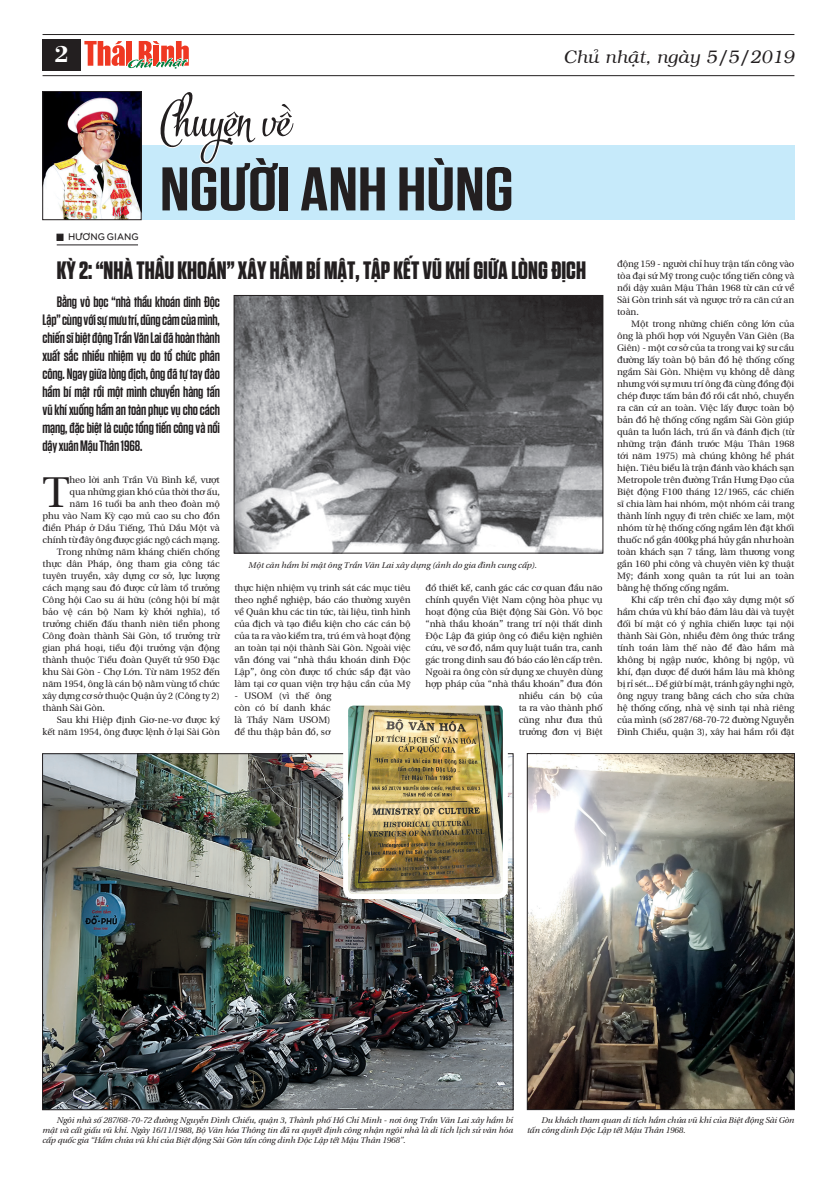
<style>
.page{position:relative;width:837px;height:1177px;background:#fff}
.page>*{position:absolute;margin:0;border:0;box-sizing:border-box;transform-origin:0 0}
.t1{font:600 61.5px "SVN Tungsten";color:#231f20;scale:1.25 1}
.t2{font:57.5px "SVN The Carpenter";color:#231f20}
.t3{font:44.2px "BHD utopia Long";color:#231f20}
.t4{font:700 25px "SVN Tungsten";color:#231f20}
.t5{font:24px "VNI Bodon Bold";color:#fff}
.t6{font:italic 18px "VNI";color:#231f20}
.t7{font:600 15px/18px "SVN Tungsten";letter-spacing:-.01em;color:#231f20;text-align:justify}
.t8{font:10px "UTM Bryant LG Bold";color:#231f20}
.t9{font:9.5px/12px "BHD utopia Long";letter-spacing:-.01em;color:#231f20;text-align:justify}
.t10{font:8.5px/10.2px "BHD Utopia Italic long Italic";letter-spacing:-.01em;color:#231f20;text-align:justify}
</style>
<div class="page">
<hr style="left:43px;top:34px;width:751px;height:1px;background:#231f20">
<hr style="left:43px;top:75px;width:751px;height:1px;background:#231f20">
<div style="left:43px;top:39px;width:38px;height:31px;background:#231f20"></div>
<svg style="left:84px;top:41px;width:106px;height:36px"></svg>
<svg style="left:42px;top:1107px;width:472px;height:4px;background:#6e7174"></svg>
<svg style="left:526px;top:1107px;width:269px;height:4px"></svg>
<div style="left:57px;top:234px;width:6px;height:7px;background:#231f20;border:1px solid #231f20"></div>
<hr style="left:57px;top:245px;width:81px;height:1px;background:#231f20">
<div style="left:43px;top:145px;width:751px;height:75px;background:#c6eafa"></div>
<img style="left:45px;top:93px;width:94px;height:125px">
<div style="left:43px;top:91px;width:98px;height:129px;border:1px solid #231f20"></div>
<svg style="left:165px;top:145px;width:68px;height:20px"></svg>
<svg style="left:247px;top:553px;width:290px;height:1px"></svg>
<img style="left:529px;top:755px;width:263px;height:352px">
<div style="left:527px;top:753px;width:267px;height:356px;border:1px solid #231f20"></div>
<img style="left:44px;top:755px;width:467px;height:352px">
<img style="left:349px;top:706px;width:152px;height:187px">
<div style="left:343px;top:700px;width:164px;height:199px;border:5px solid #fff;border-radius:8px"></div>
<img style="left:236px;top:297px;width:364px;height:254px">
<div style="left:234px;top:295px;width:368px;height:258px;border:1px solid #231f20"></div>
<h3 class="t5" style="left:54px;top:36px;width:16px">2</h3>
<h3 class="t6" style="left:563px;top:43px;width:232px">Chuû nhaät, ngaøy 5/5/2019</h3>
<p class="t8" style="left:68px;top:230px;width:72px">HƯƠNG GIANG</p>
<h2 class="t2" style="left:161px;top:83px;width:131px">Chuyện về</h2>
<h1 class="t1" style="left:160px;top:149px;width:25px">NGƯỜ</h1>
<h1 class="t1" style="left:277px;top:149px;width:165px">I ANH HÙNG</h1>
<h3 class="t4" style="left:57px;top:254px;width:530px">KỲ 2: “NHÀ THẦU KHOÁN” XÂY HẦM BÍ MẬT, TẬP KẾT VŨ KHÍ GIỮA LÒNG ĐỊCH</h3>
<p class="t7" style="left:43px;top:292px;width:179px;text-indent:14px">Bằng vỏ bọc “nhà thầu khoán dinh Độc Lập” cùng với sự mưu trí, dũng cảm của mình, chiến sĩ biệt động Trần Văn Lai đã hoàn thành xuất sắc nhiều nhiệm vụ do tổ chức phân công. Ngay giữa lòng địch, ông đã tự tay đào hầm bí mật rồi một mình chuyển hàng tấn vũ khí xuống hầm an toàn phục vụ cho cách mạng, đặc biệt là cuộc tổng tiến công và nổi dậy xuân Mậu Thân 1968.</p>
<h3 class="t3" style="left:43px;top:459px;width:29px">T</h3>
<p class="t9" style="left:70px;top:472px;width:152px">heo lời anh Trần Vũ Bình kể, vượt</p>
<p class="t9" style="left:70px;top:484px;width:152px">qua những gian khó của thời thơ ấu,</p>
<p class="t9" style="left:70px;top:496px;width:152px">năm 16 tuổi ba anh theo đoàn mộ</p>
<p class="t9" style="left:43px;top:508px;width:179px">phu vào Nam Kỳ cạo mủ cao su cho đồn</p>
<p class="t9" style="left:43px;top:520px;width:179px">điền Pháp ở Dầu Tiếng, Thủ Dầu Một và</p>
<p class="t9" style="left:43px;top:532px;width:179px">chính từ đây ông được giác ngộ cách mạng.</p>
<p class="t9" style="left:57px;top:544px;width:164px">Trong những năm kháng chiến chống</p>
<p class="t9" style="left:43px;top:556px;width:179px">thực dân Pháp, ông tham gia công tác</p>
<p class="t9" style="left:43px;top:568px;width:179px">tuyên truyền, xây dựng cơ sở, lực lượng</p>
<p class="t9" style="left:43px;top:580px;width:179px">cách mạng sau đó được cử làm tổ trưởng</p>
<p class="t9" style="left:43px;top:592px;width:179px">Công hội Cao su ái hữu (công hội bí mật</p>
<p class="t9" style="left:43px;top:604px;width:179px">bảo vệ cán bộ Nam kỳ khởi nghĩa), tổ</p>
<p class="t9" style="left:43px;top:616px;width:179px">trưởng chiến đấu thanh niên tiền phong</p>
<p class="t9" style="left:43px;top:628px;width:179px">Công đoàn thành Sài Gòn, tổ trưởng trừ</p>
<p class="t9" style="left:43px;top:640px;width:179px">gian phá hoại, tiểu đội trưởng vận động</p>
<p class="t9" style="left:43px;top:652px;width:179px">thành thuộc Tiểu đoàn Quyết tử 950 Đặc</p>
<p class="t9" style="left:43px;top:664px;width:179px">khu Sài Gòn - Chợ Lớn. Từ năm 1952 đến</p>
<p class="t9" style="left:43px;top:676px;width:179px">năm 1954, ông là cán bộ nằm vùng tổ chức</p>
<p class="t9" style="left:43px;top:688px;width:179px">xây dựng cơ sở thuộc Quận ủy 2 (Công ty 2)</p>
<p class="t9" style="left:43px;top:700px;width:64px">thành Sài Gòn.</p>
<p class="t9" style="left:57px;top:712px;width:164px">Sau khi Hiệp định Giơ-ne-vơ được ký</p>
<p class="t9" style="left:43px;top:724px;width:179px">kết năm 1954, ông được lệnh ở lại Sài Gòn</p>
<p class="t10" style="left:248px;top:558px;width:290px">Một căn hầm bí mật ông Trần Văn Lai xây dựng (ảnh do gia đình cung cấp).</p>
<p class="t9" style="left:234px;top:580px;width:177px">thực hiện nhiệm vụ trinh sát các mục tiêu theo nghề nghiệp, báo cáo thường xuyên về Quân khu các tin tức, tài liệu, tình hình của địch và tạo điều kiện cho các cán bộ của ta ra vào kiểm tra, trú ém và hoạt động an toàn tại nội thành Sài Gòn. Ngoài việc vẫn đóng vai “nhà thầu khoán dinh Độc Lập”, ông còn được tổ chức sắp đặt vào làm tại cơ quan viện trợ hậu cần của Mỹ</p>
<p class="t9" style="left:234px;top:688px;width:98px">- USOM (vì thế ông còn có bí danh khác là Thầy Năm USOM) để thu thập bản đồ, sơ</p>
<p class="t9" style="left:425px;top:580px;width:178px;text-align:right">đồ thiết kế, canh gác các cơ quan đầu não chính quyền Việt Nam cộng hòa phục vụ hoạt động của Biệt động Sài Gòn. Vỏ bọc “nhà thầu khoán” trang trí nội thất dinh<br>Độc Lập đã giúp ông có điều kiện nghiên cứu, vẽ sơ đồ, nắm quy luật tuần tra, canh gác trong dinh sau đó báo cáo lên cấp trên.<br>Ngoài ra ông còn sử dụng xe chuyên dùng hợp pháp của “nhà thầu khoán” đưa đón nhiều cán bộ của<br>ta ra vào thành phố<br>cũng như đưa thủ<br>trưởng đơn vị Biệt</p>
<p class="t9" style="left:617px;top:256px;width:179px">động 159 - người chỉ huy trận tấn công vào tòa đại sứ Mỹ trong cuộc tổng tiến công và nổi dậy xuân Mậu Thân 1968 từ căn cứ về Sài Gòn trinh sát và ngược trở ra căn cứ an toàn.</p>
<p class="t9" style="left:617px;top:316px;width:179px;text-indent:14px">Một trong những chiến công lớn của ông là phối hợp với Nguyễn Văn Giên (Ba Giên) - một cơ sở của ta trong vai kỹ sư cầu đường lấy toàn bộ bản đồ hệ thống cống ngầm Sài Gòn. Nhiệm vụ không dễ dàng nhưng với sự mưu trí ông đã cùng đồng đội chép được tấm bản đồ rồi cắt nhỏ, chuyển ra căn cứ an toàn. Việc lấy được toàn bộ bản đồ hệ thống cống ngầm Sài Gòn giúp quân ta luồn lách, trú ẩn và đánh địch (từ những trận đánh trước Mậu Thân 1968 tới năm 1975) mà chúng không hề phát hiện. Tiêu biểu là trận đánh vào khách sạn Metropole trên đường Trần Hưng Đạo của Biệt động F100 tháng 12/1965, các chiến sĩ chia làm hai nhóm, một nhóm cải trang thành lính ngụy đi trên chiếc xe lam, một nhóm từ hệ thống cống ngầm lên đặt khối thuốc nổ gần 400kg phá hủy gần như hoàn toàn khách sạn 7 tầng, làm thương vong gần 160 phi công và chuyên viên kỹ thuật Mỹ; đánh xong quân ta rút lui an toàn bằng hệ thống cống ngầm.</p>
<p class="t9" style="left:617px;top:592px;width:179px;text-indent:14px">Khi cấp trên chỉ đạo xây dựng một số hầm chứa vũ khí bảo đảm lâu dài và tuyệt đối bí mật có ý nghĩa chiến lược tại nội thành Sài Gòn, nhiều đêm ông thức trắng tính toán làm thế nào để đào hầm mà không bị ngập nước, không bị ngộp, vũ khí, đạn dược để dưới hầm lâu mà không bị rỉ sét... Để giữ bí mật, tránh gây nghi ngờ, ông ngụy trang bằng cách cho sửa chữa hệ thống cống, nhà vệ sinh tại nhà riêng của mình (số 287/68-70-72 đường Nguyễn Đình Chiểu, quận 3), xây hai hầm rồi đặt</p>
<p class="t10" style="left:43px;top:1113px;width:472px;text-indent:14px">Ngôi nhà số 287/68-70-72 đường Nguyễn Đình Chiểu, quận 3, Thành phố Hồ Chí Minh - nơi ông Trần Văn Lai xây hầm bí mật và cất giấu vũ khí. Ngày 16/11/1988, Bộ Văn hóa Thông tin đã ra quyết định công nhận ngôi nhà là di tích lịch sử văn hóa cấp quốc gia “Hầm chứa vũ khí của Biệt động Sài Gòn tấn công dinh Độc Lập tết Mậu Thân 1968”.</p>
<p class="t10" style="left:527px;top:1113px;width:269px;text-indent:14px">Du khách tham quan di tích hầm chứa vũ khí của Biệt động Sài Gòn tấn công dinh Độc Lập tết Mậu Thân 1968.</p>
</div>
